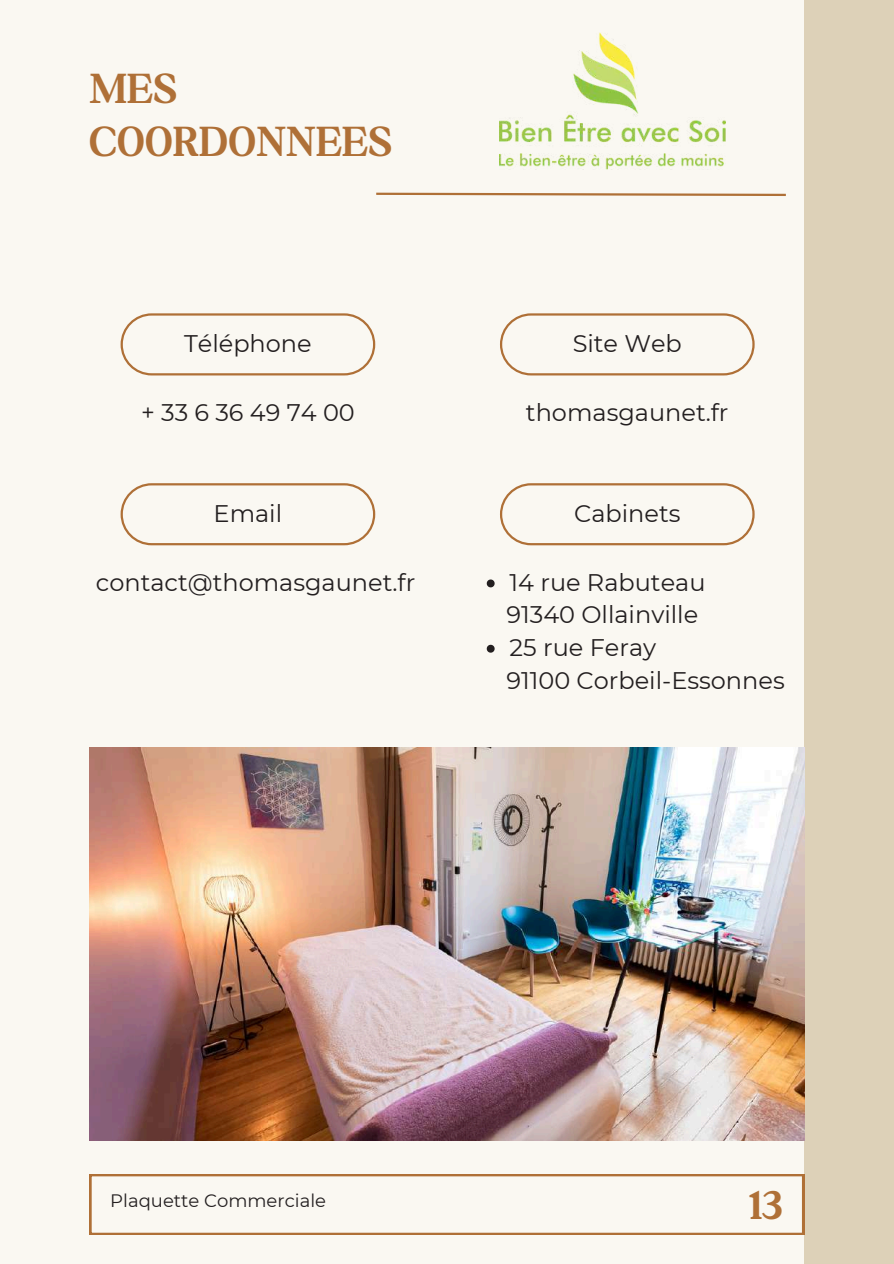
<style>
.page{position:relative;width:894px;height:1264px;background:#fff}
.page>*{position:absolute;margin:0;border:0;box-sizing:border-box;transform-origin:0 0}
.t1{font:700 45px/52.8px "Boston Angel";letter-spacing:.02em;color:#af7037}
.t2{font:24px/32.7px "Montserrat";color:#231f20}
.t3{font:24px "Montserrat";letter-spacing:.13em;color:#231f20}
.t4{font:18px "Montserrat";color:#231f20}
</style>
<div class="page">
<div style="left:0;top:0;width:893px;height:1263px;background:#faf8f2"></div>
<div style="left:804px;top:0;width:89px;height:1263px;background:#ddd1b8"></div>
<svg style="left:89px;top:1174px;width:715px;height:60px"></svg>
<svg style="left:376px;top:192px;width:410px;height:4px"></svg>
<svg style="left:120px;top:313px;width:255px;height:62px"></svg>
<svg style="left:500px;top:313px;width:254px;height:62px"></svg>
<svg style="left:120px;top:483px;width:255px;height:62px"></svg>
<svg style="left:500px;top:483px;width:254px;height:62px"></svg>
<img style="left:89px;top:747px;width:715px;height:393px">
<img style="left:500px;top:33px;width:225px;height:136px">
<svg style="left:486px;top:579px;width:8px;height:8px"></svg>
<svg style="left:486px;top:644px;width:8px;height:8px"></svg>
<h1 class="t1" style="left:89px;top:62px;width:304px">MES<br>COORDONNEES</h1>
<p class="t2" style="left:184px;top:327px;width:129px">Téléphone</p>
<p class="t2" style="left:572px;top:327px;width:111px">Site Web</p>
<p class="t3" style="left:141px;top:397px;width:215px">+33636497400</p>
<p class="t2" style="left:526px;top:396px;width:204px">thomasgaunet.fr</p>
<p class="t2" style="left:213px;top:496px;width:70px">Email</p>
<p class="t2" style="left:574px;top:496px;width:108px">Cabinets</p>
<p class="t2" style="left:96px;top:566px;width:321px">contact@thomasgaunet.fr</p>
<p class="t2" style="left:506px;top:566px;width:280px">14 rue Rabuteau<br>91340 Ollainville<br>25 rue Feray<br>91100 Corbeil-Essonnes</p>
<p class="t4" style="left:110px;top:1189px;width:217px">Plaquette Commerciale</p>
<h1 class="t1" style="left:748px;top:1177px;width:35px">13</h1>
</div>
